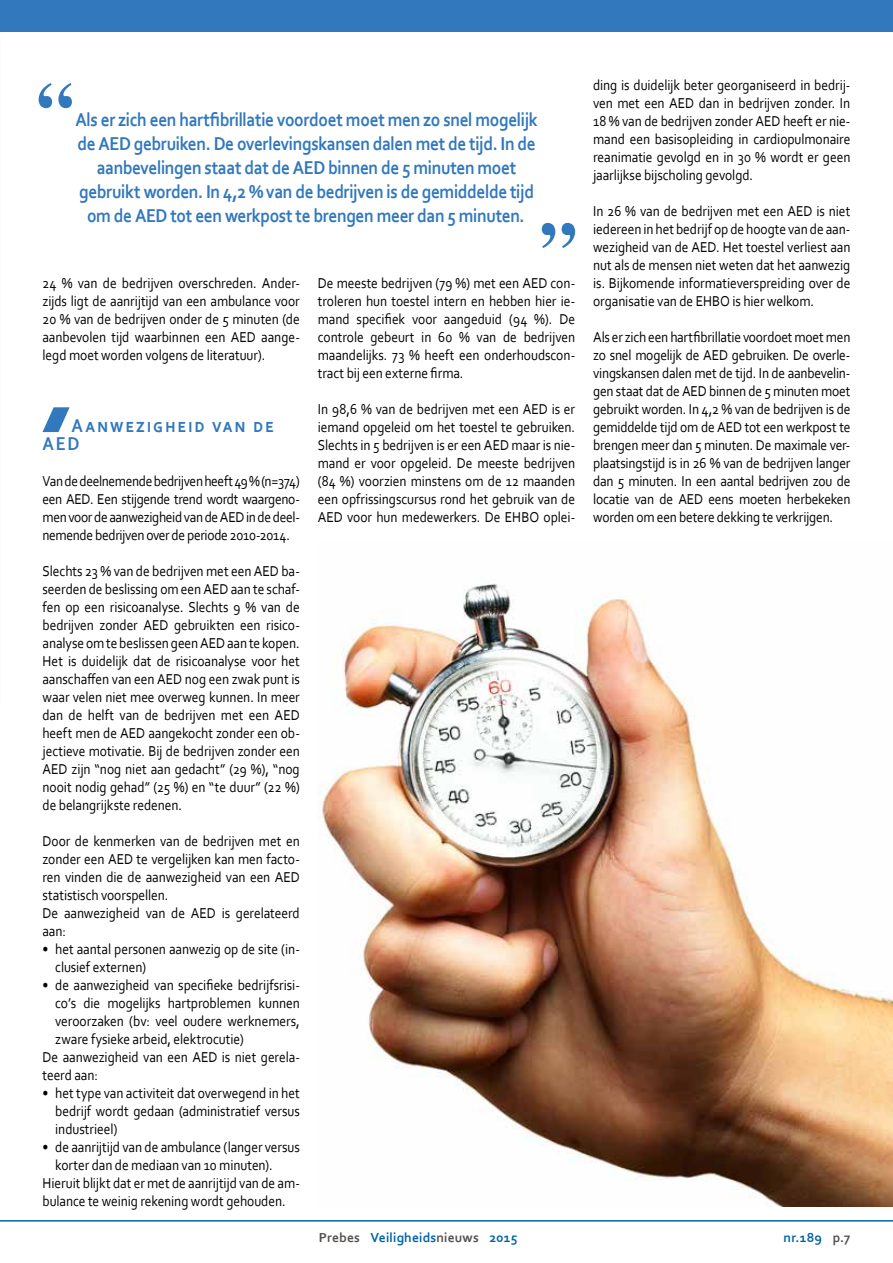
<style>
.page{position:relative;width:893px;height:1263px;background:#fff}
.page>*{position:absolute;margin:0;border:0;box-sizing:border-box;transform-origin:0 0}
.t1{font:700 19.5px/24px "Corbel";letter-spacing:-.02em;color:#3178bd;text-align:center;scale:.89 1}
.t2{font:700 19.5px/18px "Corbel";letter-spacing:.1em;color:#3178bd;scale:.9 1}
.t3{font:15px/18px "Corbel";letter-spacing:-.005em;color:#000;text-align:justify;scale:.9 1}
.t4{font:700 13.65px "Corbel";letter-spacing:.01em;color:#0064a3}
.s1{color:#53504e}
.s2{color:#fff}
</style>
<div class="page">
<svg style="left:43px;top:407px;width:27px;height:25px"></svg>
<svg style="left:39px;top:83px;width:33px;height:25px"></svg>
<svg style="left:542px;top:223px;width:33px;height:25px"></svg>
<img style="left:319px;top:584px;width:574px;height:622px">
<hr style="left:0;top:1220px;width:893px;height:1px;background:#0064a3">
<div style="left:0;top:0;width:893px;height:32px;background:#3178bd"></div>
<p class="t1" style="left:75px;top:107px;width:521px">Als er zich een hartfibrillatie voordoet moet men zo snel mogelijk de AED gebruiken. De overlevingskansen dalen met de tijd. In de aanbevelingen staat dat de AED binnen de 5 minuten moet gebruikt worden. In 4,2 % van de bedrijven is de gemiddelde tijd om de AED tot een werkpost te brengen meer dan 5 minuten.</p>
<p class="t3" style="left:43px;top:274px;width:287px">24 % van de bedrijven overschreden. Ander&shy;zijds ligt de aanrijtijd van een ambulance voor 20 % van de bedrijven onder de 5 minuten (de aanbevolen tijd waarbinnen een AED aange&shy;legd moet worden volgens de literatuur).</p>
<h1 class="t2" style="left:43px;top:416px;width:259px;text-indent:29px">Aanwezigheid van de<br>AED</h1>
<p class="t3" style="left:43px;top:472px;width:287px">Van de deelnemende bedrijven heeft 49 % (n=374) een AED. Een stijgende trend wordt waargeno&shy;men voor de aanwezigheid van de AED in de deel&shy;nemende bedrijven over de periode 2010-2014.</p>
<p class="t3" style="left:43px;top:562px;width:287px">Slechts 23 % van de bedrijven met een AED ba&shy;seerden de beslissing om een AED aan te schaf&shy;fen op een risicoanalyse. Slechts 9 % van de bedrijven zonder AED gebruikten een risico&shy;analyse om te beslissen geen AED aan te kopen.<br>Het is duidelijk dat de risicoanalyse voor het aanschaffen van een AED nog een zwak punt is waar velen niet mee overweg kunnen. In meer dan de helft van de bedrijven met een AED heeft men de AED aangekocht zonder een ob&shy;jectieve motivatie. Bij de bedrijven zonder een AED zijn “nog niet aan gedacht” (29 %), “nog nooit nodig gehad” (25 %) en “te duur” (22 %) de belangrijkste redenen.</p>
<p class="t3" style="left:43px;top:832px;width:287px;text-align:left">Door de kenmerken van de bedrijven met en zonder een AED te vergelijken kan men facto&shy;ren vinden die de aanwezigheid van een AED statistisch voorspellen.<br>De aanwezigheid van de AED is gerelateerd aan:</p>
<p class="t3" style="left:55px;top:940px;width:273px;text-indent:-13px">• het aantal personen aanwezig op de site (in&shy;clusief externen)</p>
<p class="t3" style="left:43px;top:976px;width:287px">• de aanwezigheid van specifieke bedrijfsrisi-</p>
<p class="t3" style="left:55px;top:994px;width:273px">co’s die mogelijks hartproblemen kunnen</p>
<p class="t3" style="left:55px;top:1012px;width:273px">veroorzaken (bv: veel oudere werknemers,</p>
<p class="t3" style="left:55px;top:1030px;width:211px">zware fysieke arbeid, elektrocutie)</p>
<p class="t3" style="left:43px;top:1048px;width:287px">De aanwezigheid van een AED is niet gerela-</p>
<p class="t3" style="left:43px;top:1066px;width:63px">teerd aan:</p>
<p class="t3" style="left:55px;top:1084px;width:273px;text-indent:-13px">• het type van activiteit dat overwegend in het bedrijf wordt gedaan (administratief versus industrieel)</p>
<p class="t3" style="left:43px;top:1138px;width:287px">• de aanrijtijd van de ambulance (langer versus</p>
<p class="t3" style="left:55px;top:1156px;width:243px">korter dan de mediaan van 10 minuten).</p>
<p class="t3" style="left:43px;top:1174px;width:287px">Hieruit blijkt dat er met de aanrijtijd van de am-</p>
<p class="t3" style="left:43px;top:1192px;width:272px">bulance te weinig rekening wordt gehouden.</p>
<p class="t3" style="left:318px;top:274px;width:287px">De meeste bedrijven (79 %) met een AED con&shy;troleren hun toestel intern en hebben hier ie&shy;mand specifiek voor aangeduid (94 %). De controle gebeurt in 60 % van de bedrijven maandelijks. 73 % heeft een onderhoudscon&shy;tract bij een externe firma.</p>
<p class="t3" style="left:318px;top:400px;width:287px">In 98,6 % van de bedrijven met een AED is er iemand opgeleid om het toestel te gebruiken.<br>Slechts in 5 bedrijven is er een AED maar is nie&shy;mand er voor opgeleid. De meeste bedrijven (84 %) voorzien minstens om de 12 maanden een opfrissingscursus rond het gebruik van de AED voor hun medewerkers. De EHBO oplei-</p>
<p class="t3" style="left:593px;top:76px;width:287px">ding is duidelijk beter georganiseerd in bedrij&shy;ven met een AED dan in bedrijven zonder. In 18 % van de bedrijven zonder AED heeft er nie&shy;mand een basisopleiding in cardiopulmonaire reanimatie gevolgd en in 30 % wordt er geen jaarlijkse bijscholing gevolgd.</p>
<p class="t3" style="left:593px;top:202px;width:287px">In 26 % van de bedrijven met een AED is niet iedereen in het bedrijf op de hoogte van de aan&shy;wezigheid van de AED. Het toestel verliest aan nut als de mensen niet weten dat het aanwezig is. Bijkomende informatieverspreiding over de organisatie van de EHBO is hier welkom.</p>
<p class="t3" style="left:593px;top:328px;width:287px">Als er zich een hartfibrillatie voordoet moet men zo snel mogelijk de AED gebruiken. De overle&shy;vingskansen dalen met de tijd. In de aanbevelin&shy;gen staat dat de AED binnen de 5 minuten moet gebruikt worden. In 4,2 % van de bedrijven is de gemiddelde tijd om de AED tot een werkpost te brengen meer dan 5 minuten. De maximale ver&shy;plaatsingstijd is in 26 % van de bedrijven langer dan 5 minuten. In een aantal bedrijven zou de locatie van de AED eens moeten herbekeken worden om een betere dekking te verkrijgen.</p>
<p class="t4" style="left:319px;top:1228px;width:200px"><span class="s1">Prebes</span> <span class="s2">/</span> Veiligheids<span class="s1">nieuws</span> <span class="s2">/</span> 2015</p>
<p class="t4" style="left:784px;top:1228px;width:68px">nr.189 <span class="s2">/</span> <span class="s1">p.7</span></p>
</div>
